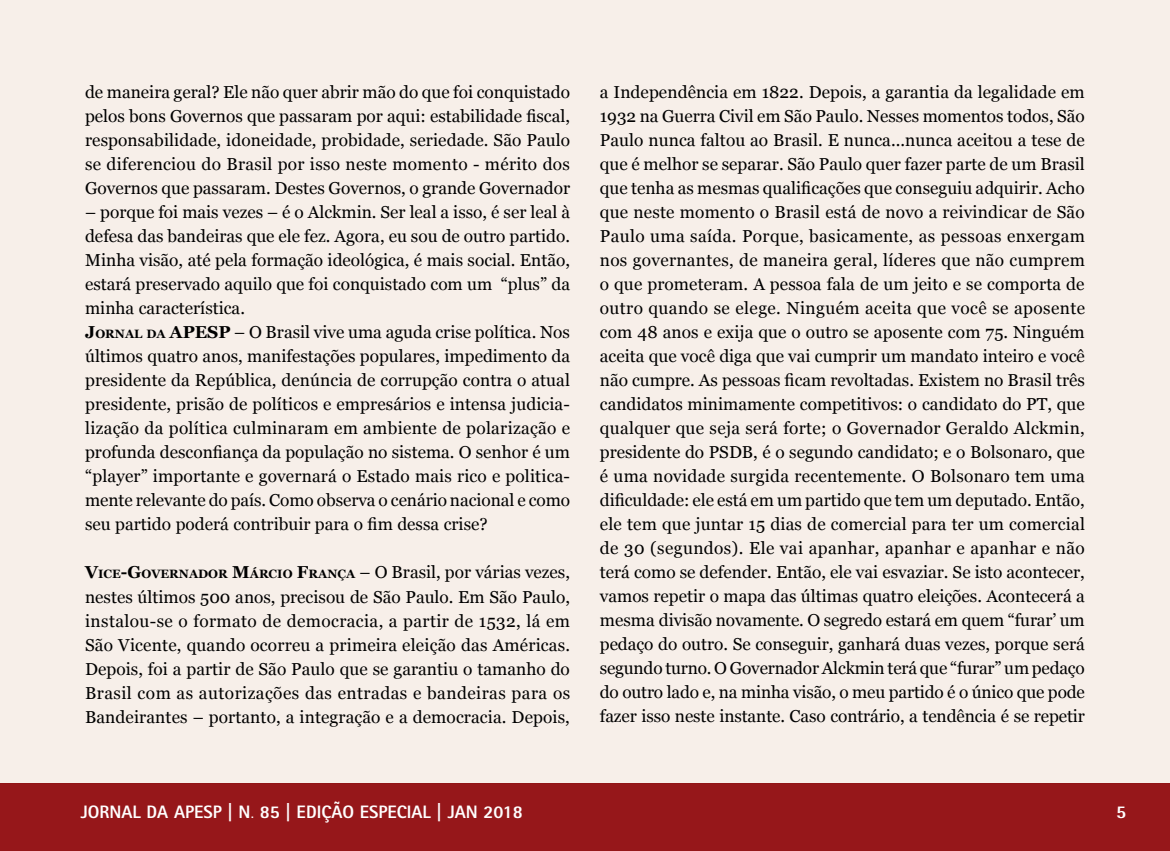
<style>
.page{position:relative;width:1170px;height:851px;background:#fff}
.page>*{position:absolute;margin:0;border:0;box-sizing:border-box;transform-origin:0 0}
.t1{font:800 18px "Rotis Sans Serif Std";color:#fff}
.t2{font:800 18px "Rotis Semi Sans Std";color:#fff}
.t3{font:17.25px/24px "Georgia";color:#000;text-align:justify}
.s1{font-weight:700}
.s2{font-weight:700;font-size:12.15px}
.s3{font-family:"Rotis Sans Serif";font-weight:300}
</style>
<div class="page">
<div style="left:0;top:783px;width:1169px;height:67px;background:#96171a"></div>
<div style="left:0;top:0;width:1169px;height:783px;background:#f7efe9"></div>
<p class="t3" style="left:85px;top:81px;width:486px">de maneira geral? Ele não quer abrir mão do que foi conquistado pelos bons Governos que passaram por aqui: estabilidade fiscal, responsabilidade, idoneidade, probidade, seriedade. São Paulo se diferenciou do Brasil por isso neste momento - mérito dos Governos que passaram. Destes Governos, o grande Governador</p>
<p class="t3" style="left:85px;top:200px;width:486px;text-align:left">– porque foi mais vezes – é o Alckmin. Ser leal a isso, é ser leal à defesa das bandeiras que ele fez. Agora, eu sou de outro partido.<br>Minha visão, até pela formação ideológica, é mais social. Então, estará preservado aquilo que foi conquistado com um “plus” da minha característica.<br><span class="s1">J</span><span class="s2">ORNAL DA</span> <span class="s1">APESP</span> – O Brasil vive uma aguda crise política. Nos últimos quatro anos, manifestações populares, impedimento da presidente da República, denúncia de corrupção contra o atual presidente, prisão de políticos e empresários e intensa judicia&shy;lização da política culminaram em ambiente de polarização e profunda desconfiança da população no sistema. O senhor é um “player” importante e governará o Estado mais rico e politica&shy;mente relevante do país. Como observa o cenário nacional e como seu partido poderá contribuir para o fim dessa crise?</p>
<p class="t3" style="left:85px;top:561px;width:486px"><span class="s1">V</span><span class="s2">ICE</span><span class="s1">-G</span><span class="s2">OVERNADOR</span> <span class="s1">M</span><span class="s2">ÁRCIO</span> <span class="s1">F</span><span class="s2">RANÇA</span> – O Brasil, por várias vezes, nestes últimos 500 anos, precisou de São Paulo. Em São Paulo, instalou-se o formato de democracia, a partir de 1532, lá em São Vicente, quando ocorreu a primeira eleição das Américas.<br>Depois, foi a partir de São Paulo que se garantiu o tamanho do Brasil com as autorizações das entradas e bandeiras para os Bandeirantes – portanto, a integração e a democracia. Depois,</p>
<p class="t3" style="left:600px;top:80px;width:486px">a Independência em 1822. Depois, a garantia da legalidade em 1932 na Guerra Civil em São Paulo. Nesses momentos todos, São Paulo nunca faltou ao Brasil. E nunca...nunca aceitou a tese de que é melhor se separar. São Paulo quer fazer parte de um Brasil que tenha as mesmas qualificações que conseguiu adquirir. Acho que neste momento o Brasil está de novo a reivindicar de São Paulo uma saída. Porque, basicamente, as pessoas enxergam nos governantes, de maneira geral, líderes que não cumprem o que prometeram. A pessoa fala de um jeito e se comporta de outro quando se elege. Ninguém aceita que você se aposente com 48 anos e exija que o outro se aposente com 75. Ninguém aceita que você diga que vai cumprir um mandato inteiro e você não cumpre. As pessoas ficam revoltadas. Existem no Brasil três candidatos minimamente competitivos: o candidato do PT, que qualquer que seja será forte; o Governador Geraldo Alckmin, presidente do PSDB, é o segundo candidato; e o Bolsonaro, que é uma novidade surgida recentemente. O Bolsonaro tem uma dificuldade: ele está em um partido que tem um deputado. Então, ele tem que juntar 15 dias de comercial para ter um comercial de 30 (segundos). Ele vai apanhar, apanhar e apanhar e não terá como se defender. Então, ele vai esvaziar. Se isto acontecer, vamos repetir o mapa das últimas quatro eleições. Acontecerá a mesma divisão novamente. O segredo estará em quem “furar’ um pedaço do outro. Se conseguir, ganhará duas vezes, porque será segundo turno. O Governador Alckmin terá que “furar” um pedaço do outro lado e, na minha visão, o meu partido é o único que pode fazer isso neste instante. Caso contrário, a tendência é se repetir</p>
<p class="t1" style="left:81px;top:800px;width:443px">JORNAL DA APESP | N<span class="s3">.</span> 85 | EDIÇÃO ESPECIAL | JAN 2018</p>
<p class="t2" style="left:1115px;top:800px;width:12px">5</p>
</div>
